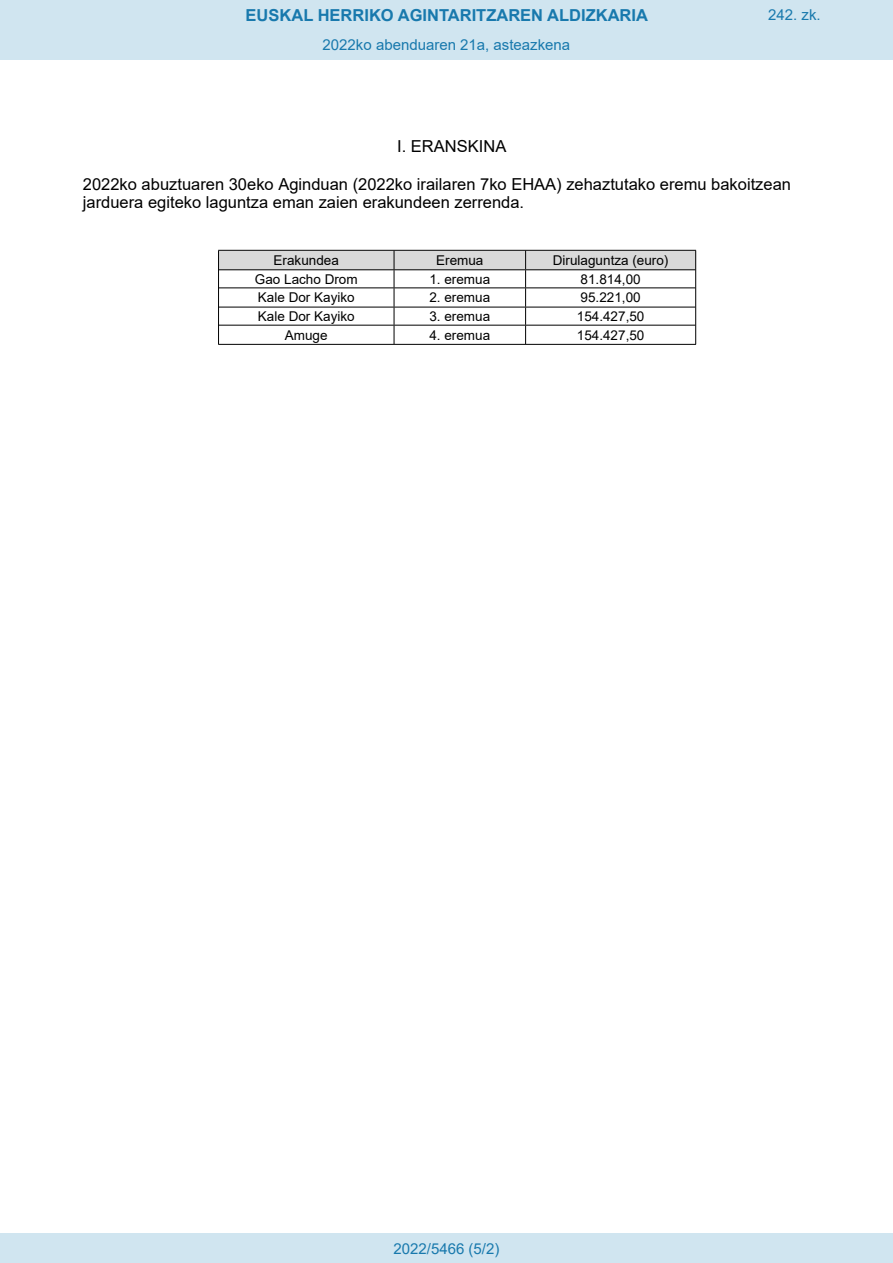
<style>
.page{position:relative;width:893px;height:1263px;background:#fff}
.page>*{position:absolute;margin:0;border:0;box-sizing:border-box;transform-origin:0 0}
.t1{font:16.5px/18.9px "Arial";color:#000}
.t2{font:700 16.5px "Arial";color:#1879ad}
.Paginacion_Centro{font:15px "Arial";color:#1879ad}
.t3{font:13.5px "Arial";color:#000}
</style>
<div class="page">
<div style="left:219px;top:251px;width:175px;height:18px;background:#d9d9d9"></div>
<div style="left:394px;top:251px;width:131px;height:18px;background:#d9d9d9"></div>
<div style="left:526px;top:251px;width:169px;height:18px;background:#d9d9d9"></div>
<hr style="left:218px;top:251px;width:1px;height:93px;background:#000">
<svg style="left:394px;top:251px;width:1px;height:93px"></svg>
<svg style="left:525px;top:251px;width:1px;height:93px"></svg>
<hr style="left:695px;top:251px;width:1px;height:93px;background:#000">
<hr style="left:218px;top:250px;width:478px;height:1px;background:#000">
<hr style="left:219px;top:269px;width:476px;height:1px;background:#000">
<hr style="left:219px;top:287px;width:476px;height:1px;background:#000">
<hr style="left:219px;top:307px;width:476px;height:1px;background:#000">
<hr style="left:219px;top:325px;width:476px;height:1px;background:#000">
<hr style="left:218px;top:344px;width:478px;height:1px;background:#000">
<div style="left:0;top:0;width:893px;height:60px;background:#d0e5f0"></div>
<div style="left:0;top:1233px;width:893px;height:30px;background:#d0e5f0"></div>
<p class="t2" style="left:246px;top:3px;width:404px">EUSKAL HERRIKO AGINTARITZAREN ALDIZKARIA</p>
<p class="Paginacion_Centro" style="left:768px;top:5px;width:54px">242. zk.</p>
<p class="Paginacion_Centro" style="left:323px;top:35px;width:249px">2022ko abenduaren 21a, asteazkena</p>
<p class="t1" style="left:397px;top:136px;width:111px">I. ERANSKINA</p>
<p class="t1" style="left:83px;top:174px;width:710px">2022ko abuztuaren 30eko Aginduan (2022ko irailaren 7ko EHAA) zehaztutako eremu bakoitzean jarduera egiteko laguntza eman zaien erakundeen zerrenda.</p>
<p class="t3" style="left:274px;top:251px;width:67px">Erakundea</p>
<p class="t3" style="left:436px;top:251px;width:49px">Eremua</p>
<p class="t3" style="left:553px;top:251px;width:117px">Dirulaguntza (euro)</p>
<p class="t3" style="left:255px;top:270px;width:104px">Gao Lacho Drom</p>
<p class="t3" style="left:429px;top:270px;width:62px">1. eremua</p>
<p class="t3" style="left:581px;top:270px;width:62px">81.814,00</p>
<p class="t3" style="left:258px;top:288px;width:98px">Kale Dor Kayiko</p>
<p class="t3" style="left:429px;top:288px;width:62px">2. eremua</p>
<p class="t3" style="left:581px;top:288px;width:62px">95.221,00</p>
<p class="t3" style="left:258px;top:307px;width:98px">Kale Dor Kayiko</p>
<p class="t3" style="left:429px;top:307px;width:62px">3. eremua</p>
<p class="t3" style="left:577px;top:307px;width:69px">154.427,50</p>
<p class="t3" style="left:285px;top:326px;width:44px">Amuge</p>
<p class="t3" style="left:429px;top:326px;width:62px">4. eremua</p>
<p class="t3" style="left:577px;top:326px;width:69px">154.427,50</p>
<p class="Paginacion_Centro" style="left:393px;top:1238px;width:107px">2022/5466 (5/2)</p>
</div>
